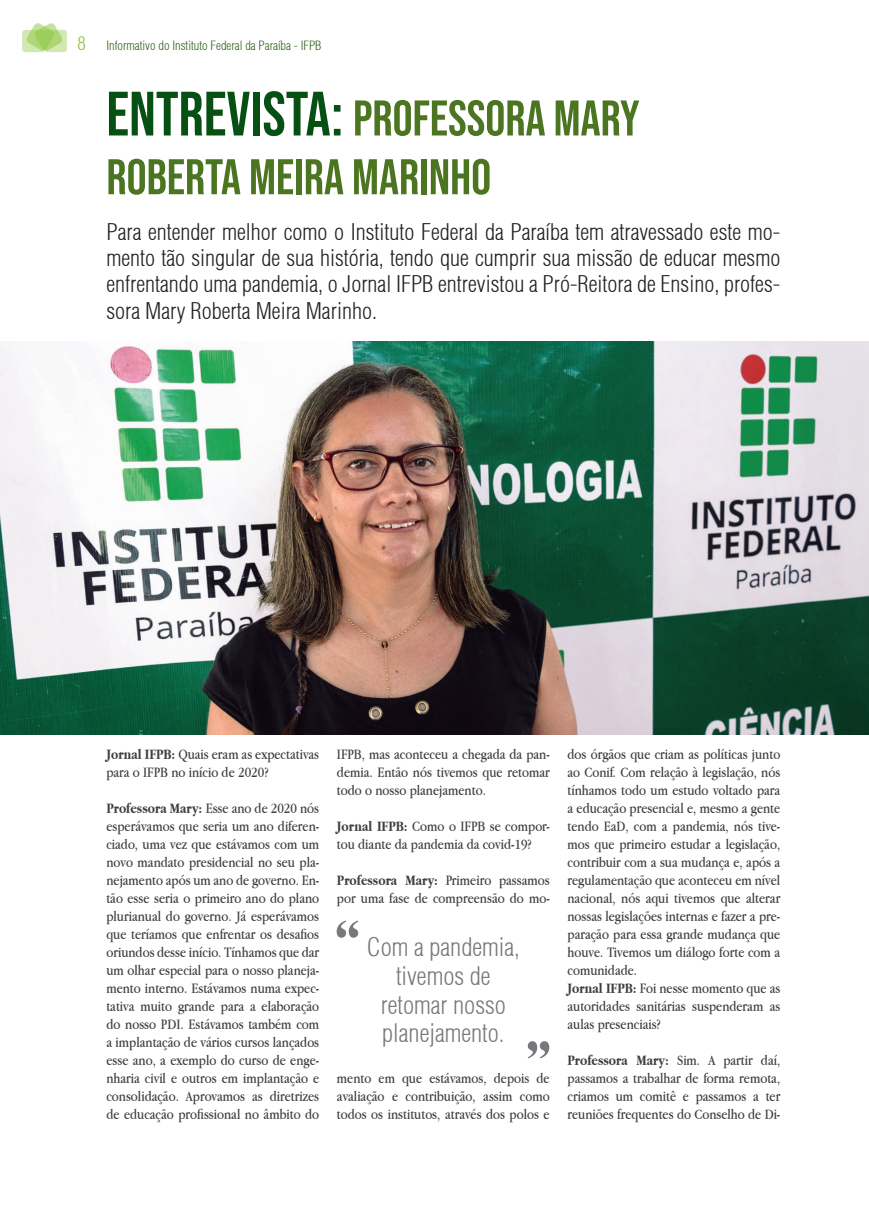
<style>
.page{position:relative;width:869px;height:1205px;background:#fff}
.page>*{position:absolute;margin:0;border:0;box-sizing:border-box;transform-origin:0 0}
.Sutiã{font:62.5px "Engravers";color:#76787b}
.Legenda_foto{font:50px "Bebas Neue";color:#4b7520}
.Sutiã-2{font:300 condensed 25px "Helvetica";color:#76787b}
.Título{font:300 condensed 22.5px/26.2px "Helvetica";color:#231f20;text-align:justify}
.Legenda_foto-2{font:300 condensed 18.75px "Helvetica";color:#8bc63e}
.Legenda_foto-3{font:15px/18px "Apple Garamond";color:#3e3e3f;text-align:justify}
.Legenda_foto-4{font:300 condensed 12.5px "Helvetica";color:#2d631a}
.s1{font-size:62.5px;color:#075013}
.s2{font-weight:700}
.s3{color:#808285}
</style>
<div class="page">
<div style="left:22px;top:30px;width:22px;height:22px;background:#d1e8b2;border-radius:3px"></div>
<svg style="left:25px;top:23px;width:39px;height:29px"></svg>
<svg style="left:44px;top:30px;width:23px;height:22px"></svg>
<img style="left:0;top:341px;width:868px;height:393px">
<p class="Legenda_foto-2" style="left:77px;top:32px;width:10px">8</p>
<p class="Legenda_foto-4" style="left:106px;top:37px;width:216px">Informativo do Instituto Federal da Paraíba - IFPB</p>
<p class="Legenda_foto" style="left:106px;top:90px;width:534px"><span class="s1">ENTREVISTA:</span> PROFESSORA MARY</p>
<p class="Legenda_foto" style="left:106px;top:149px;width:386px">ROBERTA MEIRA MARINHO</p>
<p class="Título" style="left:106px;top:218px;width:675px">Para entender melhor como o Instituto Federal da Paraíba tem atravessado este mo&shy;mento tão singular de sua história, tendo que cumprir sua missão de educar mesmo enfrentando uma pandemia, o Jornal IFPB entrevistou a Pró-Reitora de Ensino, profes&shy;sora Mary Roberta Meira Marinho.</p>
<p class="Legenda_foto-3" style="left:106px;top:745px;width:214px"><span class="s2">Jornal IFPB:</span> Quais eram as expectativas para o IFPB no início de 2020?</p>
<p class="Legenda_foto-3" style="left:106px;top:799px;width:214px"><span class="s2">Professora Mary:</span> Esse ano de 2020 nós esperávamos que seria um ano diferen&shy;ciado, uma vez que estávamos com um novo mandato presidencial no seu pla&shy;nejamento após um ano de governo. En&shy;tão esse seria o primeiro ano do plano plurianual do governo. Já esperávamos que teríamos que enfrentar os desafios oriundos desse início. Tínhamos que dar um olhar especial para o nosso planeja&shy;mento interno. Estávamos numa expec&shy;tativa muito grande para a elaboração do nosso PDI. Estávamos também com a implantação de vários cursos lançados esse ano, a exemplo do curso de enge&shy;nharia civil e outros em implantação e consolidação. Aprovamos as diretrizes de educação profissional no âmbito do</p>
<p class="Legenda_foto-3" style="left:337px;top:745px;width:214px">IFPB, mas aconteceu a chegada da pan&shy;demia. Então nós tivemos que retomar todo o nosso planejamento.</p>
<p class="Legenda_foto-3" style="left:337px;top:817px;width:214px"><span class="s2">Jornal IFPB:</span> Como o IFPB se compor&shy;tou diante da pandemia da covid-19?</p>
<p class="Legenda_foto-3" style="left:337px;top:871px;width:214px"><span class="s2">Professora Mary:</span> Primeiro passamos por uma fase de compreensão do mo-</p>
<p class="Sutiã" style="left:365px;top:953px;width:39px;rotate:-180deg">"</p>
<p class="Sutiã-2" style="left:367px;top:931px;width:154px">Com a pandemia,</p>
<p class="Sutiã-2" style="left:396px;top:960px;width:96px">tivemos de</p>
<p class="Sutiã-2" style="left:380px;top:989px;width:126px">retomar nosso</p>
<p class="Sutiã-2" style="left:382px;top:1017px;width:124px">planejamento<span class="s3">.</span></p>
<p class="Sutiã" style="left:520px;top:1026px;width:39px">"</p>
<p class="Legenda_foto-3" style="left:337px;top:1069px;width:214px">mento em que estávamos, depois de avaliação e contribuição, assim como todos os institutos, através dos polos e</p>
<p class="Legenda_foto-3" style="left:567px;top:745px;width:214px">dos órgãos que criam as políticas junto ao Conif. Com relação à legislação, nós tínhamos todo um estudo voltado para a educação presencial e, mesmo a gente tendo EaD, com a pandemia, nós tive&shy;mos que primeiro estudar a legislação, contribuir com a sua mudança e, após a regulamentação que aconteceu em nível nacional, nós aqui tivemos que alterar nossas legislações internas e fazer a pre&shy;paração para essa grande mudança que houve. Tivemos um diálogo forte com a comunidade.</p>
<p class="Legenda_foto-3" style="left:567px;top:979px;width:214px"><span class="s2">Jornal IFPB:</span> Foi nesse momento que as autoridades sanitárias suspenderam as aulas presenciais?</p>
<p class="Legenda_foto-3" style="left:567px;top:1051px;width:214px"><span class="s2">Professora Mary:</span> Sim. A partir daí, passamos a trabalhar de forma remota, criamos um comitê e passamos a ter reuniões frequentes do Conselho de Di-</p>
</div>
